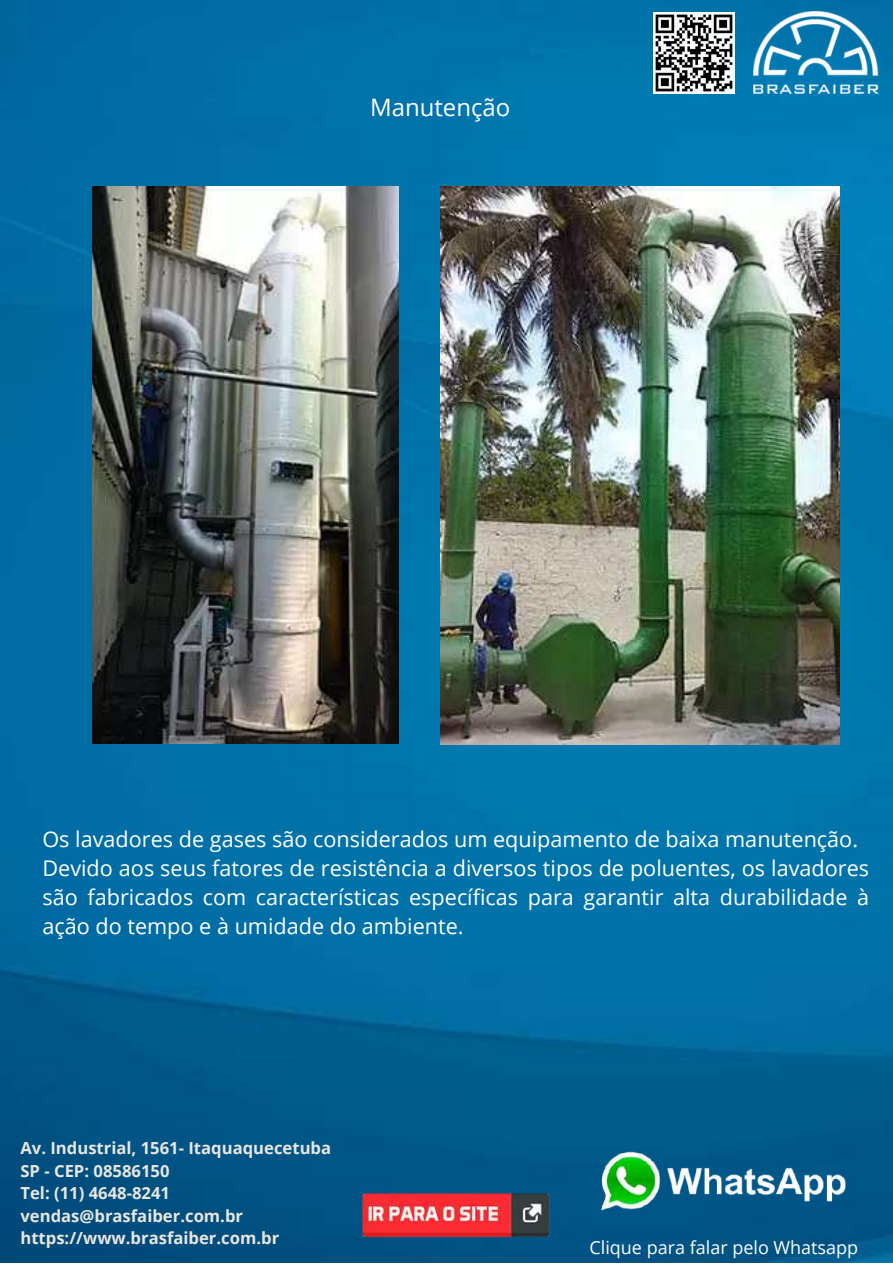
<style>
.page{position:relative;width:893px;height:1264px;background:#fff}
.page>*{position:absolute;margin:0;border:0;box-sizing:border-box;transform-origin:0 0}
.t1{font:24px "Open Sans";color:#fff}
.t2{font:21.6px/29.2px "Open Sans";color:#fff}
.t3{font:18px "Open Sans";color:#fff}
.t4{font:700 16.65px/22.5px "Open Sans";color:#e9e6e0}
</style>
<div class="page">
<img style="left:0;top:0;width:892px;height:1262px">
<img style="left:589px;top:1130px;width:276px;height:97px">
<img style="left:653px;top:13px;width:81px;height:81px">
<img style="left:753px;top:11px;width:125px;height:82px">
<img style="left:362px;top:1193px;width:188px;height:43px">
<img style="left:93px;top:186px;width:306px;height:557px">
<img style="left:440px;top:186px;width:399px;height:558px">
<p class="t1" style="left:370px;top:90px;width:142px">Manutenção</p>
<p class="t2" style="left:42px;top:823px;width:828px">Os lavadores de gases são considerados um equipamento de baixa manutenção.<br>Devido aos seus fatores de resistência a diversos tipos de poluentes, os lavadores são fabricados com características específicas para garantir alta durabilidade à ação do tempo e à umidade do ambiente.</p>
<p class="t4" style="left:20px;top:1136px;width:312px">Av. Industrial, 1561- Itaquaquecetuba<br>SP - CEP: 08586150<br>Tel: (11) 4648-8241 vendas@brasfaiber.com.br https://www.brasfaiber.com.br</p>
<p class="t3" style="left:589px;top:1234px;width:270px">Clique para falar pelo Whatsapp</p>
</div>
